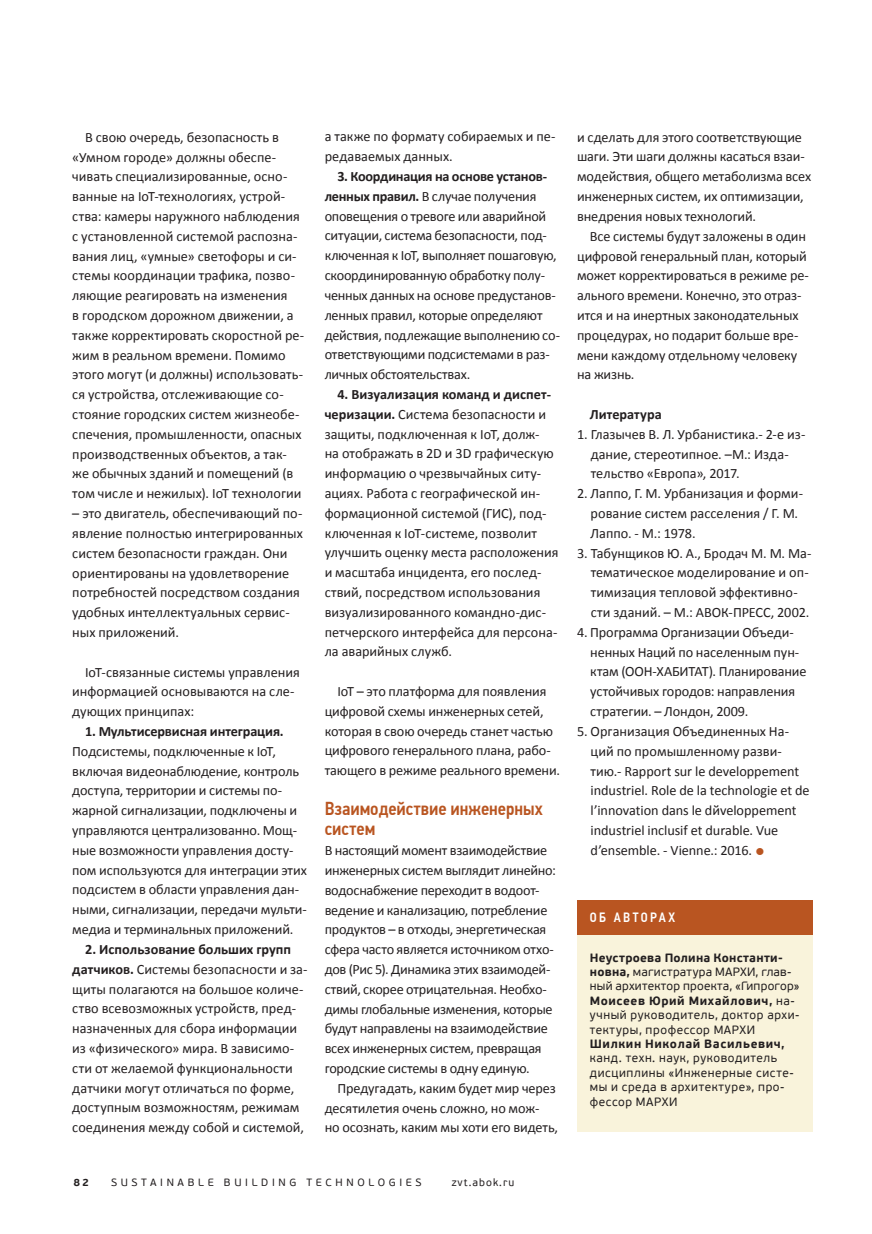
<style>
.page{position:relative;width:872px;height:1234px;background:#fff}
.page>*{position:absolute;margin:0;border:0;box-sizing:border-box;transform-origin:0 0}
.t1{font:500 18.75px/19.8px "PF Din Text Cond Pro";letter-spacing:-.005em;color:#b95521}
.t2{font:14.25px/19.8px "Calibri";letter-spacing:-.005em;color:#231f20}
.t3{font:700 14.25px "Calibri";letter-spacing:-.01em;color:#231f20}
.t4{font:500 13.5px "PF Din Text Cond Pro";letter-spacing:.175em;color:#fff}
.t5{font:12px/14.4px "PF Beau Sans Pro";letter-spacing:.045em;color:#231f20}
.t6{font:700 12px "PF Beau Sans Pro";letter-spacing:.05em;color:#231f20}
.t7{font:10.5px "PF Beau Sans Pro";letter-spacing:.35em;color:#231f20}
.t8{font:10.5px "PF Beau Sans Pro";letter-spacing:.1em;color:#231f20}
.t9{font:700 10.5px "PF Beau Sans Pro";color:#231f20}
.s1{font-weight:700}
.s2{font-family:"Fedra Serif B Pro";font-size:12.75px;color:#b95521}
</style>
<div class="page">
<div style="left:577px;top:934px;width:235px;height:197px;background:#f9f3db"></div>
<div style="left:577px;top:900px;width:235px;height:34px;background:#b95521"></div>
<p class="t2" style="left:72px;top:127px;width:233px;text-indent:13px">В свою очередь, безопасность в «Умном городе» должны обеспе&shy;чивать специализированные, осно&shy;ванные на IoT-технологиях, устрой&shy;ства: камеры наружного наблюдения с установленной системой распозна&shy;вания лиц, «умные» светофоры и си&shy;стемы координации трафика, позво&shy;ляющие реагировать на изменения<br>в городском дорожном движении, а также корректировать скоростной ре&shy;жим в реальном времени. Помимо этого могут (и должны) использовать&shy;ся устройства, отслеживающие со&shy;стояние городских систем жизнеобе&shy;спечения, промышленности, опасных производственных объектов, а так&shy;же обычных зданий и помещений (в том числе и нежилых). IoT технологии</p>
<p class="t2" style="left:72px;top:503px;width:232px">– это двигатель, обеспечивающий по&shy;явление полностью интегрированных систем безопасности граждан. Они ориентированы на удовлетворение потребностей посредством создания удобных интеллектуальных сервис&shy;ных приложений.</p>
<p class="t2" style="left:72px;top:661px;width:229px;text-indent:13px">IoT-связанные системы управления информацией основываются на сле&shy;дующих принципах:</p>
<p class="t3" style="left:85px;top:722px;width:200px">1. Мультисервисная интеграция.</p>
<p class="t2" style="left:72px;top:741px;width:236px">Подсистемы, подключенные к IoT, включая видеонаблюдение, контроль доступа, территории и системы по&shy;жарной сигнализации, подключены и управляются централизованно. Мощ&shy;ные возможности управления досту&shy;пом используются для интеграции этих подсистем в области управления дан&shy;ными, сигнализации, передачи мульти&shy;медиа и терминальных приложений.</p>
<p class="t2" style="left:72px;top:939px;width:237px;text-indent:13px"><span class="s1">2. Использование больших групп датчиков.</span> Системы безопасности и за&shy;щиты полагаются на большое количе&shy;ство всевозможных устройств, пред&shy;назначенных для сбора информации из «физического» мира. В зависимо&shy;сти от желаемой функциональности датчики могут отличаться по форме, доступным возможностям, режимам соединения между собой и системой,</p>
<p class="t2" style="left:325px;top:127px;width:232px">а также по формату собираемых и пе&shy;редаваемых данных.</p>
<p class="t2" style="left:325px;top:166px;width:237px;text-indent:13px"><span class="s1">3. Координация на основе установ&shy;ленных правил.</span> В случае получения оповещения о тревоге или аварийной ситуации, система безопасности, под&shy;ключенная к IoT, выполняет пошаговую, скоординированную обработку полу&shy;ченных данных на основе предустанов&shy;ленных правил, которые определяют действия, подлежащие выполнению со&shy;ответствующими подсистемами в раз&shy;личных обстоятельствах.</p>
<p class="t2" style="left:325px;top:384px;width:235px;text-indent:13px"><span class="s1">4. Визуализация команд и диспет&shy;черизации.</span> Система безопасности и защиты, подключенная к IoT, долж-<br>на отображать в 2D и 3D графическую информацию о чрезвычайных ситу&shy;ациях. Работа с географической ин&shy;формационной системой (ГИС), под&shy;ключенная к IoT-системе, позволит улучшить оценку места расположения и масштаба инцидента, его послед&shy;ствий, посредством использования визуализированного командно-дис&shy;петчерского интерфейса для персона&shy;ла аварийных служб.</p>
<p class="t2" style="left:325px;top:681px;width:237px;text-indent:13px">IoT – это платформа для появления цифровой схемы инженерных сетей, которая в свою очередь станет частью цифрового генерального плана, рабо&shy;тающего в режиме реального времени.</p>
<h1 class="t1" style="left:325px;top:799px;width:220px">Взаимодействие инженерных систем</h1>
<p class="t2" style="left:325px;top:840px;width:233px">В настоящий момент взаимодействие инженерных систем выглядит линейно: водоснабжение переходит в водоот&shy;ведение и канализацию, потребление продуктов – в отходы, энергетическая сфера часто является источником отхо&shy;дов (Рис 5). Динамика этих взаимодей&shy;ствий, скорее отрицательная. Необхо&shy;димы глобальные изменения, которые будут направлены на взаимодействие всех инженерных систем, превращая городские системы в одну единую.</p>
<p class="t2" style="left:325px;top:1077px;width:235px;text-indent:13px">Предугадать, каким будет мир через десятилетия очень сложно, но мож-<br>но осознать, каким мы хоти его видеть,</p>
<p class="t9" style="left:74px;top:1175px;width:17px">82</p>
<p class="t7" style="left:111px;top:1175px;width:312px">SUSTAINABLE BUILDING TECHNOLOGIES</p>
<p class="t8" style="left:452px;top:1175px;width:64px">zvt.abok.ru</p>
<p class="t2" style="left:577px;top:127px;width:236px">и сделать для этого соответствующие шаги. Эти шаги должны касаться взаи&shy;модействия, общего метаболизма всех инженерных систем, их оптимизации, внедрения новых технологий.</p>
<p class="t2" style="left:577px;top:226px;width:233px;text-indent:13px">Все системы будут заложены в один цифровой генеральный план, который может корректироваться в режиме ре&shy;ального времени. Конечно, это отраз&shy;ится и на инертных законодательных процедурах, но подарит больше вре&shy;мени каждому отдельному человеку на жизнь.</p>
<p class="t3" style="left:590px;top:405px;width:73px">Литература</p>
<p class="t2" style="left:590px;top:424px;width:216px;text-indent:-14px">1. Глазычев В. Л. Урбанистика.- 2-е из&shy;дание, стереотипное. –М.: Изда&shy;тельство «Европа», 2017.</p>
<p class="t2" style="left:590px;top:483px;width:214px;text-indent:-14px">2. Лаппо, Г. М. Урбанизация и форми&shy;рование систем расселения / Г. М.<br>Лаппо. - М.: 1978.</p>
<p class="t2" style="left:590px;top:543px;width:222px;text-indent:-14px">3. Табунщиков Ю. А., Бродач М. М. Ма&shy;тематическое моделирование и оп&shy;тимизация тепловой эффективно&shy;сти зданий. – М.: АВОК-ПРЕСС, 2002.</p>
<p class="t2" style="left:590px;top:622px;width:218px;text-indent:-13px">4. Программа Организации Объеди&shy;ненных Наций по населенным пун&shy;ктам (ООН-ХАБИТАТ). Планирование устойчивых городов: направления стратегии. – Лондон, 2009.</p>
<p class="t2" style="left:590px;top:721px;width:220px;text-indent:-14px">5. Организация Объединенных На&shy;ций по промышленному разви&shy;тию.- Rapport sur le developpement industriel. Role de la technologie et de l’innovation dans le dйveloppement industriel inclusif et durable. Vue d’ensemble. - Vienne.: 2016. <span class="s2">●</span></p>
<p class="t4" style="left:590px;top:909px;width:87px">ОБ АВТОРАХ</p>
<p class="t5" style="left:590px;top:950px;width:211px"><span class="s1">Неустроева Полина Константи&shy;новна,</span> магистратура МАРХИ, глав&shy;ный архитектор проекта, «Гипрогор»<br><span class="s1">Моисеев Юрий Михайлович,</span> на&shy;учный руководитель, доктор архи&shy;тектуры, профессор МАРХИ</p>
<p class="t6" style="left:590px;top:1036px;width:196px">Шилкин Николай Васильевич,</p>
<p class="t5" style="left:590px;top:1051px;width:205px">канд. техн. наук, руководитель дисциплины «Инженерные систе&shy;мы и среда в архитектуре», про&shy;фессор МАРХИ</p>
</div>
